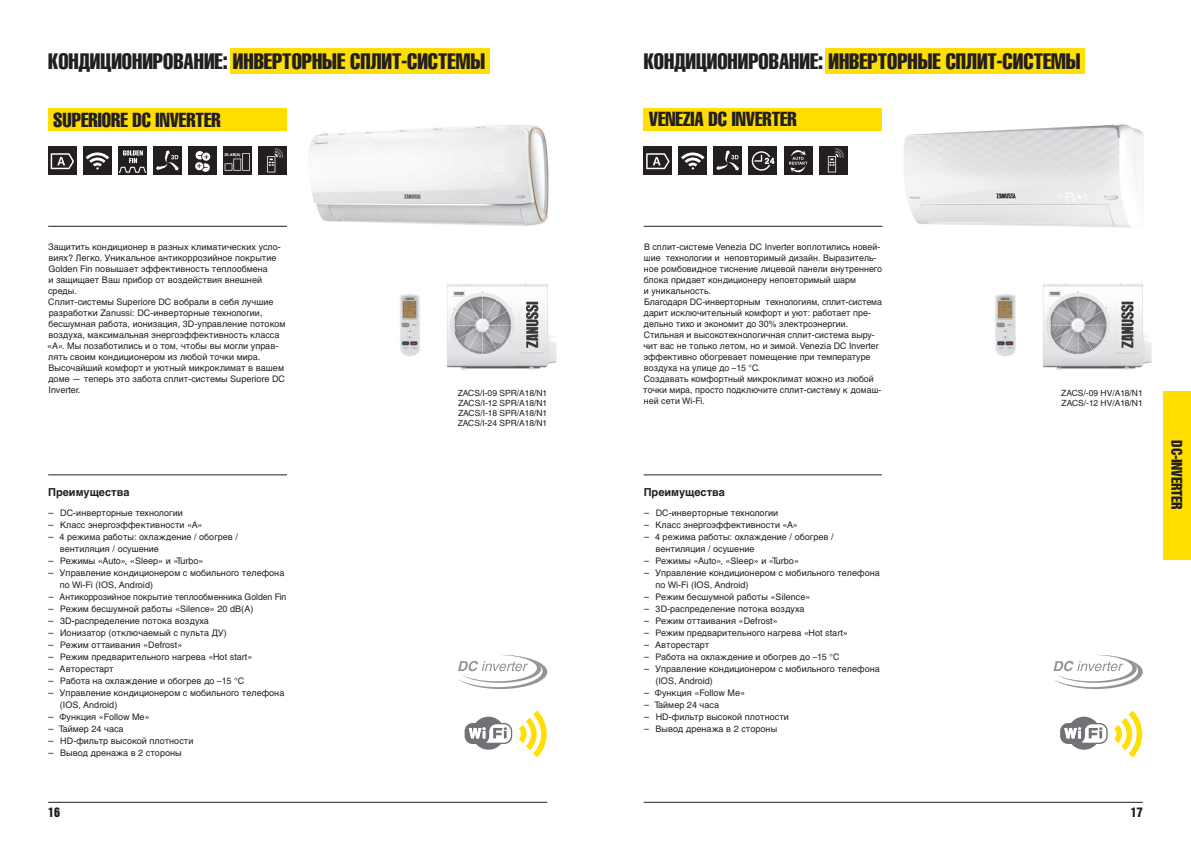
<style>
.page{position:relative;width:1191px;height:842px;background:#fff}
.page>*{position:absolute;margin:0;border:0;box-sizing:border-box;transform-origin:0 0}
.t1{font:extra-condensed 22px "Helvetica LTCYR";color:#231f20}
.t2{font:extra-condensed 20px "Helvetica LTCYR";color:#231f20}
.t3{font:13.5px "Helvetica Inserat LTCYR";color:#231f20}
.t4{font:12px "Helvetica Inserat LTCYR";color:#231f20}
.t5{font:700 11px "Helvetica LTCYR";color:#231f20}
.t6{font:9px/11px "Helvetica LTCYR";letter-spacing:.005em;color:#231f20}
.t7{font:9px "Helvetica LTCYR";letter-spacing:.005em;color:#231f20;scale:.96 1}
.t8{font:8.5px/10px "Helvetica LTCYR";letter-spacing:-.04em;color:#231f20;text-align:justify}
.t9{font:700 4px "Helvetica LTCYR";color:#fff}
.s1{font-size:10px}
</style>
<div class="page">
<hr style="left:48px;top:802px;width:499px;height:1px;background:#231f20">
<div style="left:230px;top:48px;width:259px;height:26px;background:#ffdf01"></div>
<hr style="left:48px;top:474px;width:239px;height:1px;background:#231f20">
<hr style="left:48px;top:226px;width:239px;height:1px;background:#231f20">
<img style="left:400px;top:294px;width:20px;height:62px">
<img style="left:447px;top:284px;width:110px;height:86px">
<svg style="left:519px;top:710px;width:28px;height:47px"></svg>
<svg style="left:464px;top:716px;width:48px;height:34px"></svg>
<div style="left:48px;top:108px;width:238px;height:23px;background:#ffdf01"></div>
<svg style="left:458px;top:655px;width:89px;height:34px"></svg>
<div style="left:48px;top:147px;width:28px;height:28px;background:#231f20"></div>
<svg style="left:51px;top:153px;width:23px;height:16px"></svg>
<div style="left:223px;top:147px;width:28px;height:28px;background:#231f20"></div>
<svg style="left:225px;top:153px;width:25px;height:18px"></svg>
<div style="left:189px;top:147px;width:28px;height:28px;background:#231f20"></div>
<svg style="left:195px;top:151px;width:15px;height:21px"></svg>
<div style="left:118px;top:147px;width:28px;height:28px;background:#231f20"></div>
<svg style="left:118px;top:150px;width:29px;height:23px"></svg>
<div style="left:83px;top:147px;width:28px;height:28px;background:#231f20"></div>
<svg style="left:86px;top:152px;width:23px;height:18px"></svg>
<img style="left:309px;top:124px;width:240px;height:102px">
<hr style="left:643px;top:802px;width:499px;height:1px;background:#231f20">
<div style="left:1163px;top:391px;width:28px;height:168px;background:#ffdf01"></div>
<svg style="left:1114px;top:710px;width:28px;height:47px"></svg>
<svg style="left:1060px;top:716px;width:47px;height:34px"></svg>
<svg style="left:1053px;top:655px;width:89px;height:34px"></svg>
<div style="left:825px;top:48px;width:259px;height:26px;background:#ffdf01"></div>
<hr style="left:643px;top:474px;width:239px;height:1px;background:#231f20">
<hr style="left:643px;top:226px;width:239px;height:1px;background:#231f20">
<img style="left:995px;top:294px;width:21px;height:62px">
<img style="left:904px;top:124px;width:240px;height:104px">
<div style="left:643px;top:147px;width:29px;height:28px;background:#231f20"></div>
<svg style="left:646px;top:153px;width:23px;height:16px"></svg>
<div style="left:784px;top:147px;width:28px;height:28px;background:#231f20"></div>
<svg style="left:789px;top:150px;width:18px;height:23px"></svg>
<div style="left:748px;top:147px;width:28px;height:28px;background:#231f20"></div>
<svg style="left:751px;top:151px;width:23px;height:20px"></svg>
<div style="left:678px;top:147px;width:29px;height:28px;background:#231f20"></div>
<svg style="left:681px;top:152px;width:23px;height:18px"></svg>
<img style="left:1042px;top:284px;width:110px;height:86px">
<div style="left:643px;top:108px;width:239px;height:23px;background:#ffdf01"></div>
<div style="left:258px;top:147px;width:28px;height:28px;background:#231f20"></div>
<svg style="left:267px;top:148px;width:16px;height:24px"></svg>
<div style="left:819px;top:147px;width:28px;height:28px;background:#231f20"></div>
<svg style="left:828px;top:148px;width:16px;height:24px"></svg>
<div style="left:153px;top:147px;width:29px;height:28px;background:#231f20"></div>
<svg style="left:156px;top:151px;width:23px;height:19px"></svg>
<div style="left:713px;top:147px;width:29px;height:28px;background:#231f20"></div>
<svg style="left:716px;top:151px;width:23px;height:19px"></svg>
<h1 class="t1" style="left:48px;top:49px;width:438px">КОНДИЦИОНИРОВАНИЕ: ИНВЕРТОРНЫЕ СПЛИТ-СИСТЕМЫ</h1>
<h1 class="t1" style="left:643px;top:50px;width:438px">КОНДИЦИОНИРОВАНИЕ: ИНВЕРТОРНЫЕ СПЛИТ-СИСТЕМЫ</h1>
<h2 class="t2" style="left:53px;top:109px;width:169px">SUPERIORE DC INVERTER</h2>
<h2 class="t2" style="left:649px;top:108px;width:149px">VENEZIA DC INVERTER</h2>
<p class="t9" style="left:224px;top:152px;width:18px">20 dB(A)</p>
<p class="t6" style="left:47px;top:241px;width:240px">Защитить кондиционер в разных климатических усло&shy;виях? Легко. Уникальное антикоррозийное покрытие Golden Fin повышает эффективность теплообмена<br>и защищает Ваш прибор от воздействия внешней среды.<br>Сплит-системы Superiore DC вобрали в себя лучшие разработки Zanussi: DC-инверторные технологии, бесшумная работа, ионизация, 3D-управление потоком воздуха, максимальная энергоэффективность класса «А». Мы позаботились и о том, чтобы вы могли управ&shy;лять своим кондиционером из любой точки мира.<br>Высочайший комфорт и уютный микроклимат в вашем доме — теперь это забота сплит-системы Superiore DC Inverter.</p>
<p class="t8" style="left:458px;top:388px;width:91px">ZACS/I-09 SPR/A18/N1<br>ZACS/I-12 SPR/A18/N1<br>ZACS/I-18 SPR/A18/N1<br>ZACS/I-24 SPR/A18/N1</p>
<p class="t6" style="left:643px;top:241px;width:240px">В сплит-системе Venezia DC Inverter воплотились новей&shy;шие технологии и неповторимый дизайн. Выразитель&shy;ное ромбовидное тиснение лицевой панели внутреннего блока придает кондиционеру неповторимый шарм<br>и уникальность.<br>Благодаря DC-инверторным технологиям, сплит-система дарит исключительный комфорт и уют: работает пре&shy;дельно тихо и экономит до 30% электроэнергии.<br>Стильная и высокотехнологичная сплит-система выру&shy;чит вас не только летом, но и зимой. Venezia DC Inverter эффективно обогревает помещение при температуре воздуха на улице до –15 °C.<br>Создавать комфортный микроклимат можно из любой точки мира, просто подключите сплит-систему к домаш&shy;ней сети Wi-Fi.</p>
<p class="t8" style="left:1061px;top:388px;width:83px">ZACS/-09 HV/A18/N1<br>ZACS/-12 HV/A18/N1</p>
<p class="t5" style="left:48px;top:486px;width:83px">Преимущества</p>
<p class="t6" style="left:49px;top:507px;width:136px"><span class="s1">–</span> DC-инверторные технологии</p>
<p class="t6" style="left:49px;top:519px;width:155px"><span class="s1">–</span> Класс энергоэффективности «A»</p>
<p class="t6" style="left:60px;top:531px;width:180px;line-height:12px;text-indent:-11px"><span class="s1">–</span> 4 режима работы: охлаждение / обогрев / вентиляция / осушение</p>
<p class="t6" style="left:49px;top:555px;width:156px"><span class="s1">–</span> Режимы «Auto», «Sleep» и «Turbo»</p>
<p class="t6" style="left:60px;top:567px;width:226px;line-height:12px;text-indent:-11px"><span class="s1">–</span> Управление кондиционером с мобильного телефона по Wi-Fi (IOS, Android)</p>
<p class="t7" style="left:49px;top:592px;width:249px"><span class="s1">–</span> Антикоррозийное покрытие теплообменника Golden Fin</p>
<p class="t6" style="left:49px;top:603px;width:206px"><span class="s1">–</span> Режим бесшумной работы «Silence» 20 dB(A)</p>
<p class="t6" style="left:49px;top:615px;width:162px"><span class="s1">–</span> 3D-распределение потока воздуха</p>
<p class="t6" style="left:49px;top:627px;width:180px"><span class="s1">–</span> Ионизатор (отключаемый с пульта ДУ)</p>
<p class="t6" style="left:49px;top:639px;width:135px"><span class="s1">–</span> Режим оттаивания «Defrost»</p>
<p class="t6" style="left:49px;top:651px;width:205px"><span class="s1">–</span> Режим предварительного нагрева «Hot start»</p>
<p class="t6" style="left:49px;top:663px;width:67px"><span class="s1">–</span> Авторестарт</p>
<p class="t6" style="left:49px;top:675px;width:197px"><span class="s1">–</span> Работа на охлаждение и обогрев до –15 °C</p>
<p class="t6" style="left:60px;top:687px;width:226px;line-height:12px;text-indent:-11px"><span class="s1">–</span> Управление кондиционером с мобильного телефона (IOS, Android)</p>
<p class="t6" style="left:49px;top:711px;width:103px"><span class="s1">–</span> Функция «Follow Me»</p>
<p class="t6" style="left:49px;top:723px;width:77px"><span class="s1">–</span> Таймер 24 часа</p>
<p class="t6" style="left:49px;top:735px;width:146px"><span class="s1">–</span> HD-фильтр высокой плотности</p>
<p class="t6" style="left:49px;top:747px;width:135px"><span class="s1">–</span> Вывод дренажа в 2 стороны</p>
<p class="t5" style="left:643px;top:486px;width:83px">Преимущества</p>
<p class="t6" style="left:644px;top:507px;width:136px"><span class="s1">–</span> DC-инверторные технологии</p>
<p class="t6" style="left:644px;top:519px;width:155px"><span class="s1">–</span> Класс энергоэффективности «A»</p>
<p class="t6" style="left:655px;top:531px;width:180px;line-height:12px;text-indent:-11px"><span class="s1">–</span> 4 режима работы: охлаждение / обогрев / вентиляция / осушение</p>
<p class="t6" style="left:644px;top:555px;width:156px"><span class="s1">–</span> Режимы «Auto», «Sleep» и «Turbo»</p>
<p class="t6" style="left:655px;top:567px;width:226px;line-height:12px;text-indent:-11px"><span class="s1">–</span> Управление кондиционером с мобильного телефона по Wi-Fi (IOS, Android)</p>
<p class="t6" style="left:644px;top:591px;width:168px"><span class="s1">–</span> Режим бесшумной работы «Silence»</p>
<p class="t6" style="left:644px;top:603px;width:162px"><span class="s1">–</span> 3D-распределение потока воздуха</p>
<p class="t6" style="left:644px;top:615px;width:135px"><span class="s1">–</span> Режим оттаивания «Defrost»</p>
<p class="t6" style="left:644px;top:627px;width:205px"><span class="s1">–</span> Режим предварительного нагрева «Hot start»</p>
<p class="t6" style="left:644px;top:639px;width:67px"><span class="s1">–</span> Авторестарт</p>
<p class="t6" style="left:644px;top:651px;width:197px"><span class="s1">–</span> Работа на охлаждение и обогрев до –15 °C</p>
<p class="t6" style="left:655px;top:663px;width:226px;line-height:12px;text-indent:-11px"><span class="s1">–</span> Управление кондиционером с мобильного телефона (IOS, Android)</p>
<p class="t6" style="left:644px;top:687px;width:103px"><span class="s1">–</span> Функция «Follow Me»</p>
<p class="t6" style="left:644px;top:699px;width:77px"><span class="s1">–</span> Таймер 24 часа</p>
<p class="t6" style="left:644px;top:711px;width:146px"><span class="s1">–</span> HD-фильтр высокой плотности</p>
<p class="t6" style="left:644px;top:723px;width:135px"><span class="s1">–</span> Вывод дренажа в 2 стороны</p>
<h3 class="t3" style="left:1185px;top:440px;width:71px;rotate:90deg">DC-INVERTER</h3>
<h3 class="t4" style="left:48px;top:805px;width:13px">16</h3>
<h3 class="t4" style="left:1130px;top:805px;width:13px">17</h3>
</div>
